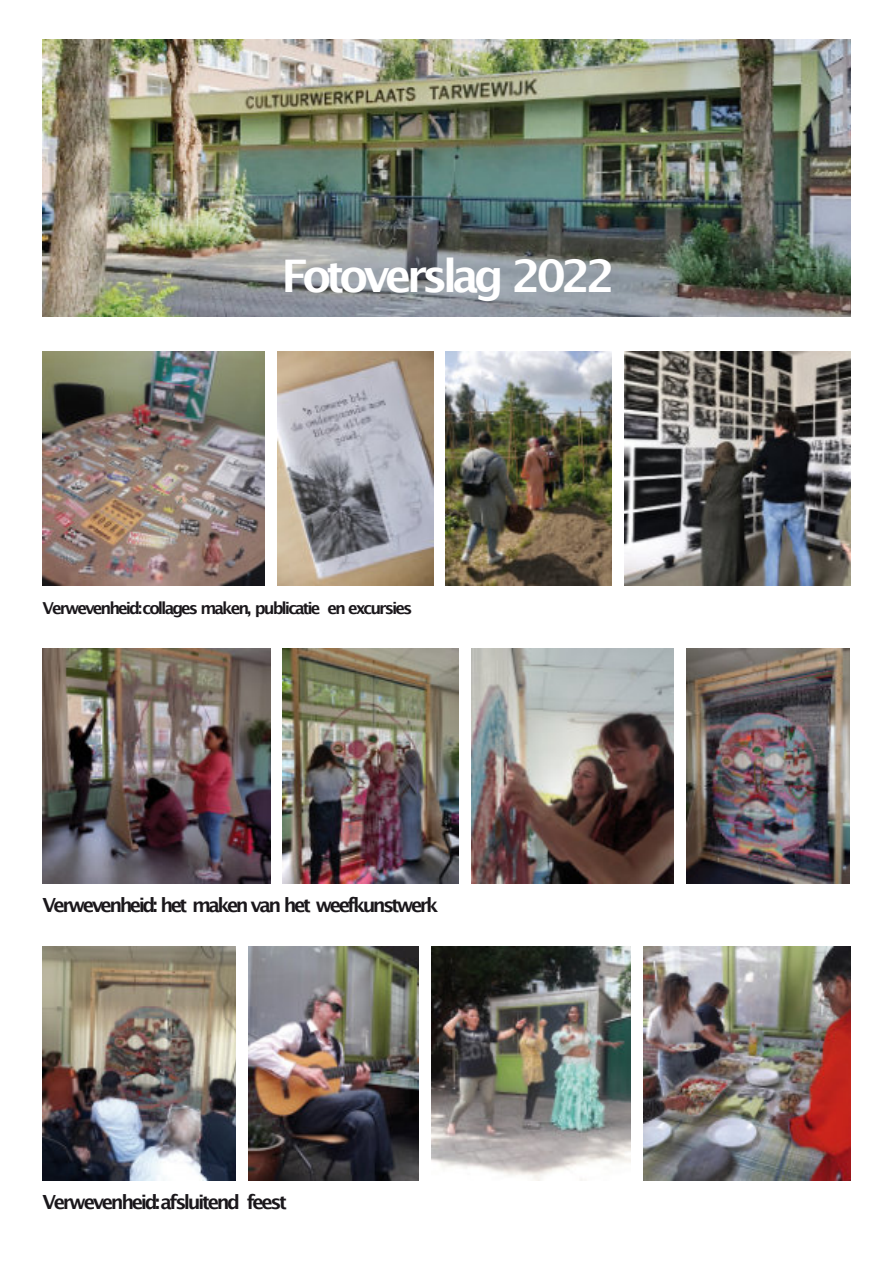
<style>
.page{position:relative;width:893px;height:1263px;background:#fff}
.page>*{position:absolute;margin:0;border:0;box-sizing:border-box;transform-origin:0 0}
.t1{font:700 45px "Lucida Grande";letter-spacing:-.11em;color:#fff}
.t2{font:700 19.5px "Lucida Grande";letter-spacing:-.135em;color:#1a171b}
.t3{font:700 16.5px "Lucida Grande";letter-spacing:-.12em;color:#1a171b}
</style>
<div class="page">
<img style="left:43px;top:40px;width:808px;height:276px">
<img style="left:43px;top:946px;width:193px;height:234px">
<img style="left:283px;top:649px;width:175px;height:234px">
<img style="left:249px;top:946px;width:170px;height:234px">
<img style="left:432px;top:946px;width:199px;height:234px">
<img style="left:643px;top:946px;width:207px;height:234px">
<img style="left:43px;top:649px;width:227px;height:234px">
<img style="left:471px;top:649px;width:203px;height:234px">
<img style="left:686px;top:649px;width:164px;height:234px">
<img style="left:278px;top:351px;width:155px;height:234px">
<img style="left:43px;top:351px;width:222px;height:234px">
<img style="left:624px;top:351px;width:226px;height:234px">
<img style="left:446px;top:351px;width:165px;height:234px">
<h1 class="t1" style="left:281px;top:257px;width:336px">Fotoverslag 2022</h1>
<p class="t3" style="left:43px;top:601px;width:371px">Verwevenheid:collages maken, publicatie en excursies</p>
<p class="t2" style="left:43px;top:896px;width:397px">Verwevenheid: het maken van het weefkunstwerk</p>
<p class="t2" style="left:43px;top:1193px;width:246px">Verwevenheid:afsluitend feest</p>
</div>
